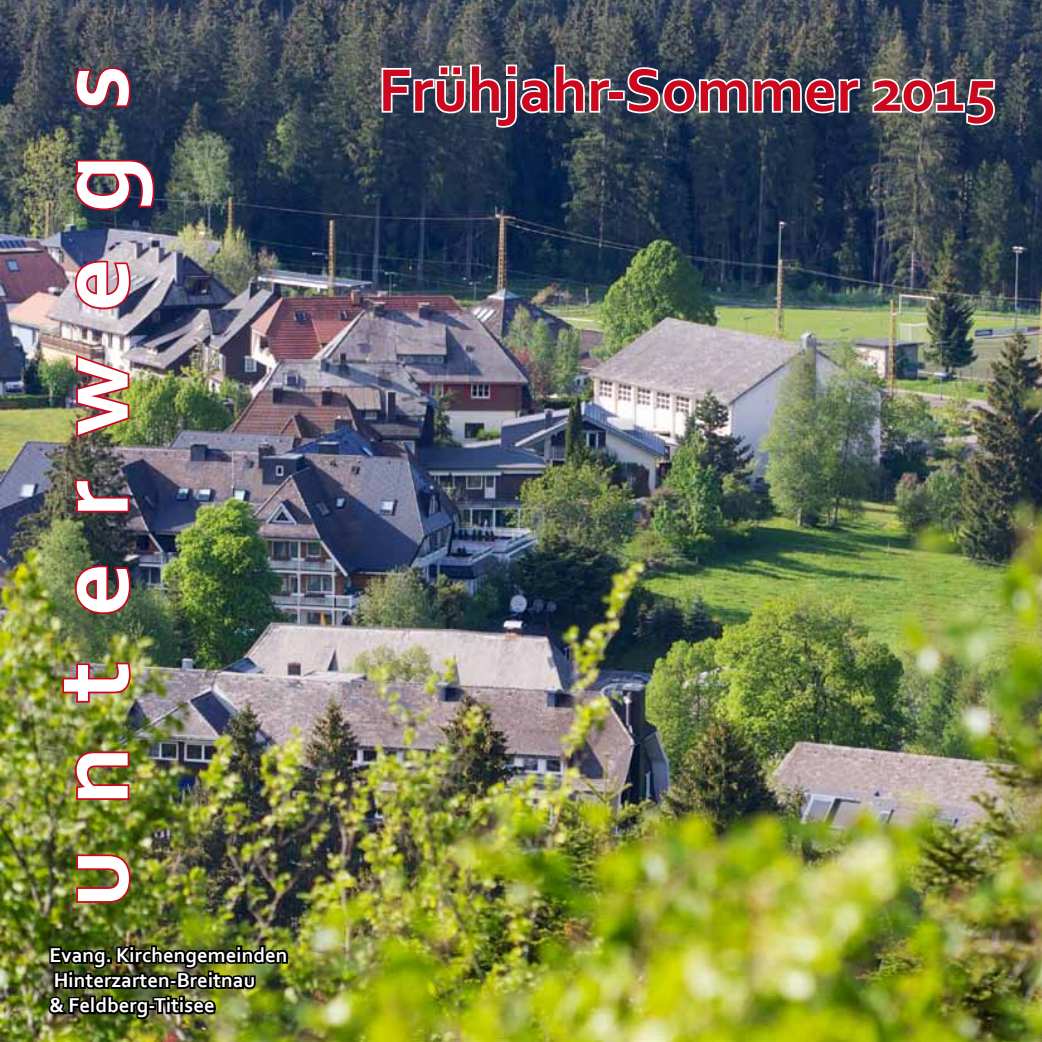
<style>
.page{position:relative;width:1042px;height:1042px;background:#fff}
.page>*{position:absolute;margin:0;border:0;box-sizing:border-box;transform-origin:0 0}
.t1{font:700 105px "Corbel";letter-spacing:.43em;color:#fff}
.t2{font:700 63px "Corbel";color:#cd071e}
.t3{font:700 21px/25.2px "Corbel";color:#fff}
</style>
<div class="page">
<img style="left:0;top:0;width:1042px;height:1042px">
<svg style="left:380px;top:63px;width:233px;height:67px"></svg>
<div style="left:608px;top:90px;width:17px;height:11px;border:4px solid #fff"></div>
<svg style="left:625px;top:65px;width:237px;height:51px"></svg>
<svg style="left:870px;top:76px;width:127px;height:52px"></svg>
<img style="left:46px;top:852px;width:244px;height:190px">
<img style="left:73px;top:750px;width:58px;height:51px">
<img style="left:61px;top:660px;width:72px;height:44px">
<svg style="left:73px;top:564px;width:60px;height:52px;background:#6e3f36"></svg>
<svg style="left:73px;top:477px;width:58px;height:37px;background:#663640"></svg>
<img style="left:74px;top:352px;width:58px;height:88px">
<svg style="left:73px;top:259px;width:60px;height:52px;background:#b87888"></svg>
<img style="left:73px;top:158px;width:83px;height:54px">
<svg style="left:73px;top:65px;width:60px;height:45px;background:#653243"></svg>
<h1 class="t1" style="left:28px;top:907px;width:843px;rotate:-90deg">unterwegs</h1>
<p class="t3" style="left:50px;top:942px;width:240px">Evang. Kirchengemeinden<br>Hinterzarten-Breitnau<br>&amp; Feldberg-Titisee</p>
<h2 class="t2" style="left:378px;top:51px;width:619px">Frühjahr-Sommer 2015</h2>
</div>
